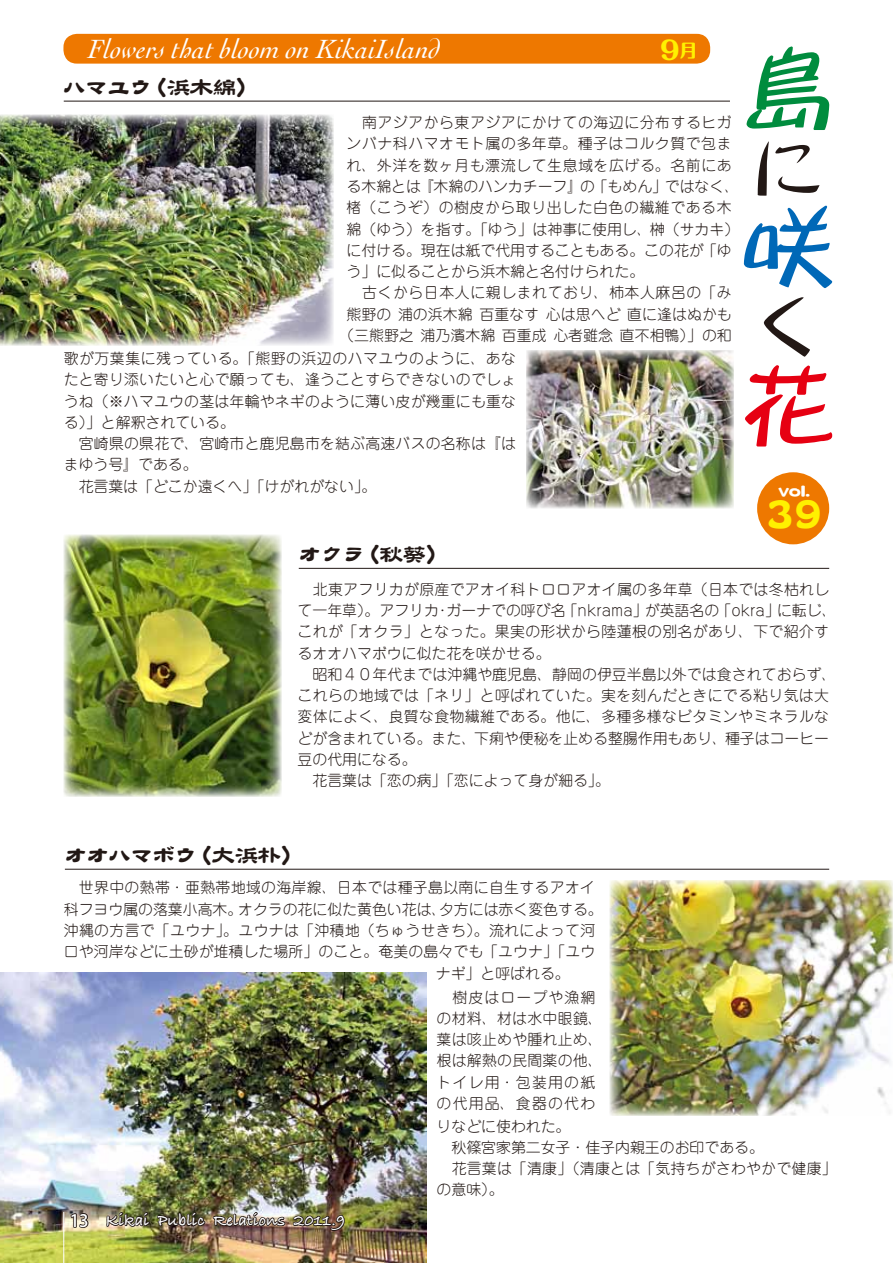
<style>
.page{position:relative;width:893px;height:1263px;background:#fff}
.page>*{position:absolute;margin:0;border:0;box-sizing:border-box;transform-origin:0 0}
.t1{font:91.2px "DF Fuun W7 MP RKSJ H";color:#008c3e;scale:1.05 1}
.t2{font:91.2px "DF Fuun W7 MP RKSJ H";color:#0068b7;scale:1.05 1}
.t3{font:91.2px "DF Fuun W7 MP RKSJ H";color:#e60012;scale:1.05 1}
.t4{font:67.5px "DF Fuun W7 MP RKSJ H";color:#221815;scale:1.05 1}
.t5{font:48.3px "DFPTF Lei Sho CID W7";color:#fff100;scale:.77 1}
.t6{font:italic 27.6px "Cochin";color:#fff}
.t7{font:800 25.35px "Maru Fo Pro";color:#fff100}
.t8{font:23.85px "DFPTF Lei Sho CID W7";letter-spacing:-.08em;color:#221815}
.t9{font:19.2px "DFPTF Lei Sho CID W7";color:#fff}
.t10{font:800 17.55px "Maru Fo Pro";color:#fff100}
.t11{font:16.95px "Bradley Hand ITCTT Bold";color:#fff}
.t12{font:500 16.95px "Koz Go Pro";color:#fff}
.t13{font:300 14.85px/21.3px "Jun 101 Pro";letter-spacing:.015em;color:#221815}
.t14{font:300 14.85px "Jun 101 Pro";letter-spacing:.04em;color:#221815}
.t15{font:300 14.85px "Jun 101 Pro";letter-spacing:.035em;color:#221815}
</style>
<div class="page">
<img style="left:0;top:972px;width:427px;height:291px">
<hr style="left:63px;top:1212px;width:1px;height:51px;background:#fff">
<svg style="left:69px;top:1212px;width:20px;height:17px"></svg>
<img style="left:105px;top:1194px;width:101px;height:43px">
<img style="left:212px;top:1194px;width:134px;height:59px">
<img style="left:0;top:115px;width:334px;height:231px">
<img style="left:64px;top:535px;width:218px;height:262px">
<div style="left:63px;top:34px;width:647px;height:30px;background:#ee7800;border-radius:14px"></div>
<hr style="left:64px;top:101px;width:666px;height:1px;background:#221815">
<hr style="left:299px;top:568px;width:530px;height:1px;background:#221815">
<hr style="left:65px;top:869px;width:764px;height:1px;background:#221815">
<div style="left:757px;top:472px;width:72px;height:72px;background:#ee7800;border-radius:50%"></div>
<img style="left:526px;top:350px;width:208px;height:158px">
<img style="left:609px;top:880px;width:284px;height:236px">
<h3 class="t6" style="left:88px;top:33px;width:354px">Flowers that bloom on KikaiIsland</h3>
<h3 class="t8" style="left:143px;top:74px;width:117px">（浜木綿(</h3>
<h3 class="t8" style="left:63px;top:74px;width:91px">ハマユウ</h3>
<h3 class="t7" style="left:660px;top:30px;width:22px">9</h3>
<p class="t10" style="left:680px;top:36px;width:19px">月</p>
<p class="t15" style="left:347px;top:111px;width:387px">　南アジアから東アジアにかけての海辺に分布するヒガ</p>
<p class="t14" style="left:347px;top:132px;width:387px">ンバナ科ハマオモト属の多年草。種子はコルク質で包ま</p>
<p class="t14" style="left:347px;top:153px;width:387px">れ、外洋を数ヶ月も漂流して生息域を広げる。名前にあ</p>
<p class="t13" style="left:665px;top:174px;width:76px">ではなく、</p>
<p class="t13" style="left:419px;top:174px;width:165px">『木綿のハンカチーフ』</p>
<p class="t13" style="left:347px;top:174px;width:76px">る木綿とは</p>
<p class="t14" style="left:347px;top:196px;width:387px">楮（こうぞ）の樹皮から取り出した白色の繊維である木</p>
<p class="t13" style="left:347px;top:217px;width:394px">綿（ゆう）を指す。「ゆう」は神事に使用し、榊（サカキ(</p>
<p class="t13" style="left:347px;top:238px;width:387px">に付ける。現在は紙で代用することもある。この花が「ゆ</p>
<p class="t13" style="left:347px;top:259px;width:299px">う」に似ることから浜木綿と名付けられた。</p>
<p class="t14" style="left:347px;top:281px;width:387px">　古くから日本人に親しまれており、柿本人麻呂の「み</p>
<p class="t13" style="left:347px;top:302px;width:387px">熊野の浦の浜木綿百重なす心は思へど直に逢はぬかも</p>
<p class="t13" style="left:339px;top:323px;width:394px">（三熊野之浦乃濱木綿百重成心者雖念直不相鴨）」の和</p>
<p class="t13" style="left:593px;top:174px;width:76px">「もめん」</p>
<p class="t13" style="left:580px;top:174px;width:16px">の</p>
<p class="t13" style="left:64px;top:346px;width:454px">歌が万葉集に残っている。「熊野の浜辺のハマユウのように、あなたと寄り添いたいと心で願っても、逢うことすらできないのでしょうね（※ハマユウの茎は年輪やネギのように薄い皮が幾重にも重なる）」と解釈されている。<br>　宮崎県の県花で、宮崎市と鹿児島市を結ぶ高速バスの名称は『はまゆう号』である。</p>
<p class="t13" style="left:64px;top:474px;width:314px">　花言葉は「どこか遠くへ」「けがれがない」。</p>
<h3 class="t8" style="left:298px;top:541px;width:69px">オクラ</h3>
<h3 class="t8" style="left:356px;top:541px;width:94px">（秋葵(</h3>
<h1 class="t1" style="left:740px;top:43px;width:87px">島</h1>
<h2 class="t4" style="left:752px;top:134px;width:66px">に</h2>
<h1 class="t2" style="left:740px;top:202px;width:90px">咲</h1>
<h2 class="t4" style="left:752px;top:293px;width:57px">く</h2>
<h1 class="t3" style="left:740px;top:360px;width:90px">花</h1>
<p class="t9" style="left:778px;top:481px;width:33px">vol.</p>
<h3 class="t5" style="left:766px;top:489px;width:74px">39</h3>
<p class="t13" style="left:777px;top:577px;width:61px;text-indent:-479px">　北東アフリカが原産でアオイ科トロロアオイ属の多年草（日本では冬枯れしに転じ、</p>
<p class="t13" style="left:446px;top:598px;width:121px">ガーナでの呼び名</p>
<p class="t13" style="left:645px;top:598px;width:76px">が英語名の</p>
<p class="t13" style="left:298px;top:598px;width:540px">て一年草）。アフリカ<br>これが「オクラ」となった。果実の形状から陸蓮根の別名があり、下で紹介するオオハマボウに似た花を咲かせる。<br>　昭和４０年代までは沖縄や鹿児島、静岡の伊豆半島以外では食されておらず、これらの地域では「ネリ」と呼ばれていた。実を刻んだときにでる粘り気は大変体によく、良質な食物繊維である。他に、多種多様なビタミンやミネラルなどが含まれている。また、下痢や便秘を止める整腸作用もあり、種子はコーヒー豆の代用になる。<br>　花言葉は「恋の病」「恋によって身が細る。「</p>
<p class="t13" style="left:563px;top:598px;width:86px">「nkrama」</p>
<p class="t13" style="left:716px;top:598px;width:65px">「okra」</p>
<p class="t13" style="left:435px;top:598px;width:16px">・</p>
<h3 class="t8" style="left:64px;top:842px;width:135px">オオハマボウ</h3>
<h3 class="t8" style="left:189px;top:842px;width:117px">（大浜朴(</h3>
<p class="t13" style="left:439px;top:875px;width:165px;text-indent:-375px">　世界中の熱帯・亜熱帯地域の海岸線、日本では種子島以南に自生するアオイ夕方には赤く変色する。</p>
<p class="t13" style="left:64px;top:897px;width:533px">科フヨウ属の落葉小高木。<br>沖縄の方言で「ユウナ」。ユウナは「沖積地（ちゅうせきち）。流れによって河口や河岸などに土砂が堆積した場所」のこと。奄美の島々でも「ユウナ」「ユウ</p>
<p class="t13" style="left:437px;top:985px;width:168px">　樹皮はロープや漁網の材料、材は水中眼鏡、葉は咳止めや腫れ止め、根は解熱の民間薬の他、トイレ用・包装用の紙の代用品、食器の代わ</p>
<p class="t13" style="left:437px;top:1114px;width:402px">りなどに使われた。<br>　秋篠宮家第二女子・佳子内親王のお印である。<br>　花言葉は「清康」（清康とは「気持ちがさわやかで健康「の意味。(</p>
<p class="t13" style="left:238px;top:897px;width:210px">オクラの花に似た黄色い花は、</p>
<p class="t11" style="left:106px;top:1207px;width:45px">Kikai</p>
<p class="t12" style="left:70px;top:1210px;width:38px">13　</p>
<p class="t11" style="left:158px;top:1207px;width:48px">Public</p>
<p class="t11" style="left:213px;top:1207px;width:73px">Relations</p>
<p class="t11" style="left:294px;top:1207px;width:53px">2011.9</p>
</div>
